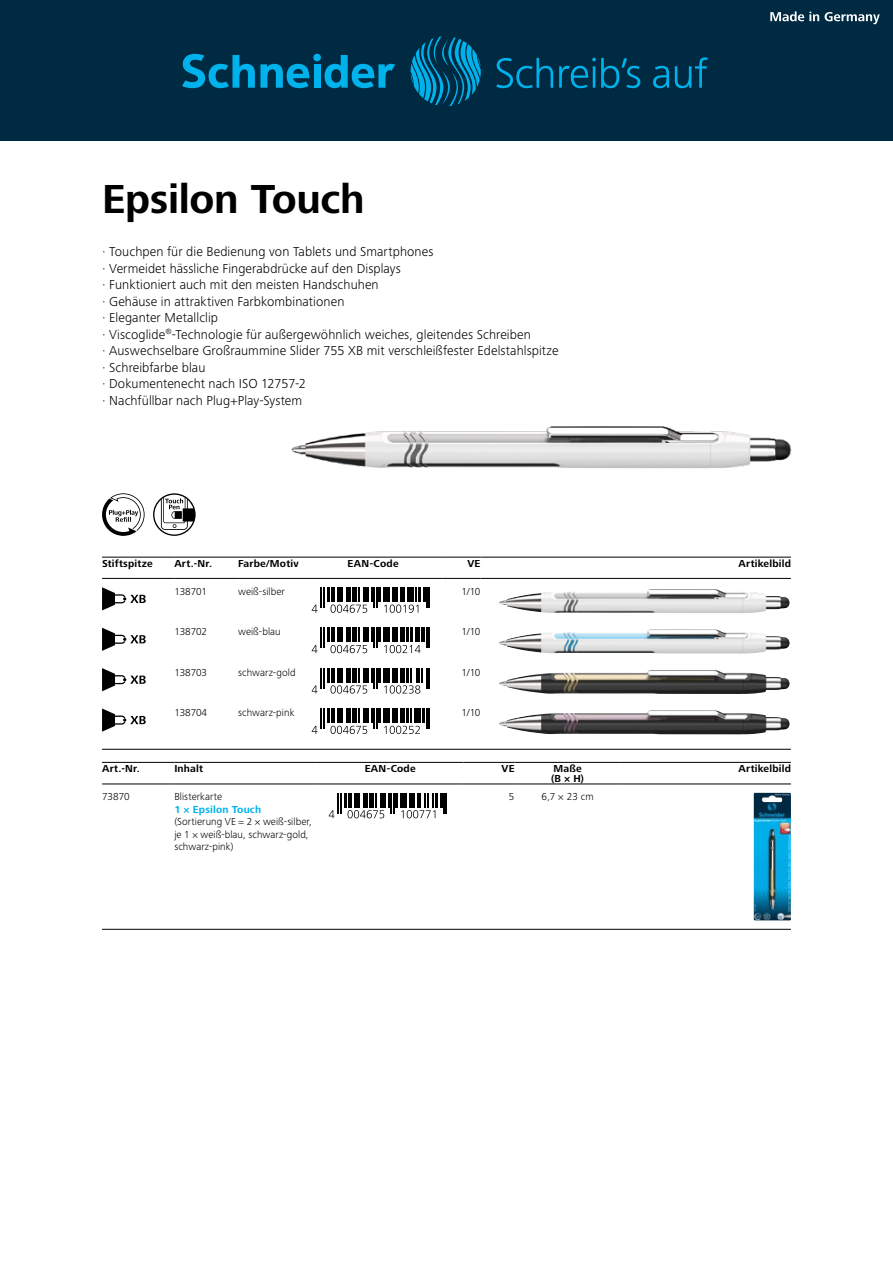
<style>
.page{position:relative;width:893px;height:1263px;background:#fff}
.page>*{position:absolute;margin:0;border:0;box-sizing:border-box;transform-origin:0 0}
.t1{font:700 42px "Frutiger Next LTW1 G";letter-spacing:-.01em;color:#000}
.t2{font:300 13.5px/16.5px "Frutiger Next LTW1 G";letter-spacing:.005em;color:#000}
.t3{font:300 10.5px/12.5px "Frutiger Next LTW1 G";letter-spacing:.005em;color:#000}
.t4{font:700 10.5px/9.8px "Frutiger Next LTW1 G";letter-spacing:.02em;color:#000}
.t5{font:700 10.5px "Frutiger Next LTW1 G";letter-spacing:.015em;color:#00b2eb}
</style>
<div class="page">
<div style="left:0;top:0;width:893px;height:140px;background:#002942"></div>
<svg style="left:770px;top:11px;width:49px;height:10px"></svg>
<svg style="left:825px;top:12px;width:55px;height:12px"></svg>
<div style="left:313px;top:54px;width:8px;height:7px;background:#00b2eb;border-radius:50%"></div>
<div style="left:314px;top:64px;width:7px;height:24px;background:#00b2eb"></div>
<svg style="left:182px;top:54px;width:127px;height:34px"></svg>
<svg style="left:324px;top:55px;width:71px;height:33px"></svg>
<svg style="left:496px;top:58px;width:57px;height:30px"></svg>
<svg style="left:559px;top:58px;width:81px;height:30px"></svg>
<svg style="left:653px;top:66px;width:16px;height:22px"></svg>
<svg style="left:675px;top:57px;width:33px;height:31px"></svg>
<svg style="left:411px;top:36px;width:70px;height:70px"></svg>
<img style="left:291px;top:426px;width:501px;height:43px">
<svg style="left:102px;top:493px;width:43px;height:43px"></svg>
<svg style="left:153px;top:493px;width:43px;height:43px"></svg>
<hr style="left:102px;top:557px;width:72px;height:1px;background:#000">
<hr style="left:102px;top:578px;width:72px;height:1px;background:#000">
<hr style="left:174px;top:557px;width:64px;height:1px;background:#000">
<hr style="left:174px;top:578px;width:64px;height:1px;background:#000">
<hr style="left:238px;top:557px;width:66px;height:1px;background:#000">
<hr style="left:238px;top:578px;width:66px;height:1px;background:#000">
<hr style="left:304px;top:557px;width:138px;height:1px;background:#000">
<hr style="left:304px;top:578px;width:138px;height:1px;background:#000">
<hr style="left:442px;top:557px;width:38px;height:1px;background:#000">
<hr style="left:442px;top:578px;width:38px;height:1px;background:#000">
<hr style="left:480px;top:557px;width:311px;height:1px;background:#000">
<hr style="left:480px;top:578px;width:311px;height:1px;background:#000">
<svg style="left:102px;top:587px;width:44px;height:23px"></svg>
<hr style="left:378px;top:587px;width:3px;height:15px;background:#000">
<svg style="left:312px;top:587px;width:65px;height:26px"></svg>
<svg style="left:383px;top:587px;width:47px;height:26px"></svg>
<img style="left:499px;top:589px;width:291px;height:24px">
<svg style="left:102px;top:628px;width:44px;height:23px"></svg>
<hr style="left:378px;top:628px;width:3px;height:14px;background:#000">
<hr style="left:421px;top:628px;width:3px;height:14px;background:#000">
<hr style="left:426px;top:628px;width:2px;height:20px;background:#000">
<svg style="left:429px;top:628px;width:1px;height:20px"></svg>
<svg style="left:312px;top:628px;width:65px;height:25px"></svg>
<svg style="left:383px;top:628px;width:38px;height:25px"></svg>
<img style="left:499px;top:629px;width:291px;height:24px">
<svg style="left:102px;top:668px;width:44px;height:23px"></svg>
<hr style="left:378px;top:668px;width:3px;height:15px;background:#000">
<hr style="left:426px;top:668px;width:2px;height:21px;background:#000">
<svg style="left:429px;top:668px;width:1px;height:21px"></svg>
<svg style="left:312px;top:668px;width:65px;height:26px"></svg>
<svg style="left:383px;top:668px;width:40px;height:26px"></svg>
<img style="left:499px;top:670px;width:291px;height:24px">
<svg style="left:102px;top:708px;width:44px;height:24px"></svg>
<hr style="left:378px;top:708px;width:3px;height:15px;background:#000">
<svg style="left:312px;top:708px;width:65px;height:26px"></svg>
<svg style="left:383px;top:708px;width:47px;height:26px"></svg>
<img style="left:499px;top:710px;width:291px;height:24px">
<hr style="left:102px;top:749px;width:689px;height:1px;background:#000">
<hr style="left:102px;top:762px;width:72px;height:1px;background:#000">
<hr style="left:102px;top:783px;width:72px;height:1px;background:#000">
<hr style="left:174px;top:762px;width:143px;height:1px;background:#000">
<hr style="left:174px;top:783px;width:143px;height:1px;background:#000">
<hr style="left:317px;top:762px;width:146px;height:1px;background:#000">
<hr style="left:317px;top:783px;width:146px;height:1px;background:#000">
<hr style="left:463px;top:762px;width:51px;height:1px;background:#000">
<hr style="left:463px;top:783px;width:51px;height:1px;background:#000">
<hr style="left:514px;top:762px;width:107px;height:1px;background:#000">
<hr style="left:514px;top:783px;width:107px;height:1px;background:#000">
<hr style="left:621px;top:762px;width:170px;height:1px;background:#000">
<hr style="left:621px;top:783px;width:170px;height:1px;background:#000">
<hr style="left:395px;top:793px;width:3px;height:14px;background:#000">
<svg style="left:329px;top:793px;width:65px;height:25px"></svg>
<svg style="left:400px;top:793px;width:47px;height:25px"></svg>
<img style="left:754px;top:793px;width:37px;height:127px">
<hr style="left:102px;top:929px;width:689px;height:1px;background:#000">
<h1 class="t1" style="left:102px;top:175px;width:264px">Epsilon Touch</h1>
<p class="t2" style="left:102px;top:244px;width:458px">· Touchpen für die Bedienung von Tablets und Smartphones<br>· Vermeidet hässliche Fingerabdrücke auf den Displays<br>· Funktioniert auch mit den meisten Handschuhen<br>· Gehäuse in attraktiven Farbkombinationen<br>· Eleganter Metallclip<br>· Viscoglide<sup>®</sup>‑Technologie für außergewöhnlich weiches, gleitendes Schreiben<br>· Auswechselbare Großraummine Slider 755 XB mit verschleißfester Edelstahlspitze · Schreibfarbe blau<br>· Dokumentenecht nach ISO 12757‑2<br>· Nachfüllbar nach Plug+Play‑System</p>
<p class="t4" style="left:102px;top:559px;width:52px">Stiftspitze</p>
<p class="t4" style="left:174px;top:559px;width:39px">Art.-Nr.</p>
<p class="t4" style="left:238px;top:559px;width:62px">Farbe/Motiv</p>
<p class="t4" style="left:348px;top:559px;width:52px">EAN-Code</p>
<p class="t4" style="left:467px;top:559px;width:15px">VE</p>
<p class="t4" style="left:739px;top:559px;width:54px">Artikelbild</p>
<p class="t3" style="left:174px;top:585px;width:34px">138701</p>
<p class="t3" style="left:238px;top:585px;width:48px">weiß-silber</p>
<p class="t3" style="left:462px;top:585px;width:20px">1/10</p>
<p class="t3" style="left:174px;top:625px;width:34px">138702</p>
<p class="t3" style="left:238px;top:625px;width:44px">weiß-blau</p>
<p class="t3" style="left:462px;top:625px;width:20px">1/10</p>
<p class="t3" style="left:174px;top:666px;width:34px">138703</p>
<p class="t3" style="left:238px;top:666px;width:59px">schwarz-gold</p>
<p class="t3" style="left:462px;top:666px;width:20px">1/10</p>
<p class="t3" style="left:174px;top:706px;width:34px">138704</p>
<p class="t3" style="left:238px;top:706px;width:58px">schwarz-pink</p>
<p class="t3" style="left:462px;top:706px;width:20px">1/10</p>
<p class="t4" style="left:102px;top:764px;width:39px">Art.-Nr.</p>
<p class="t4" style="left:174px;top:764px;width:30px">Inhalt</p>
<p class="t4" style="left:365px;top:764px;width:52px">EAN-Code</p>
<p class="t4" style="left:501px;top:764px;width:15px">VE</p>
<p class="t4" style="left:551px;top:764px;width:34px">Maße (B × H)</p>
<p class="t4" style="left:739px;top:764px;width:54px">Artikelbild</p>
<p class="t3" style="left:102px;top:791px;width:29px">73870</p>
<p class="t3" style="left:174px;top:791px;width:49px">Blisterkarte</p>
<p class="t5" style="left:174px;top:803px;width:88px">1 × Epsilon Touch</p>
<p class="t3" style="left:174px;top:816px;width:139px">(Sortierung VE = 2 × weiß-silber, je 1 × weiß-blau, schwarz-gold, schwarz-pink)</p>
<p class="t3" style="left:509px;top:791px;width:7px">5</p>
<p class="t3" style="left:542px;top:791px;width:54px">6,7 × 23 cm</p>
</div>
